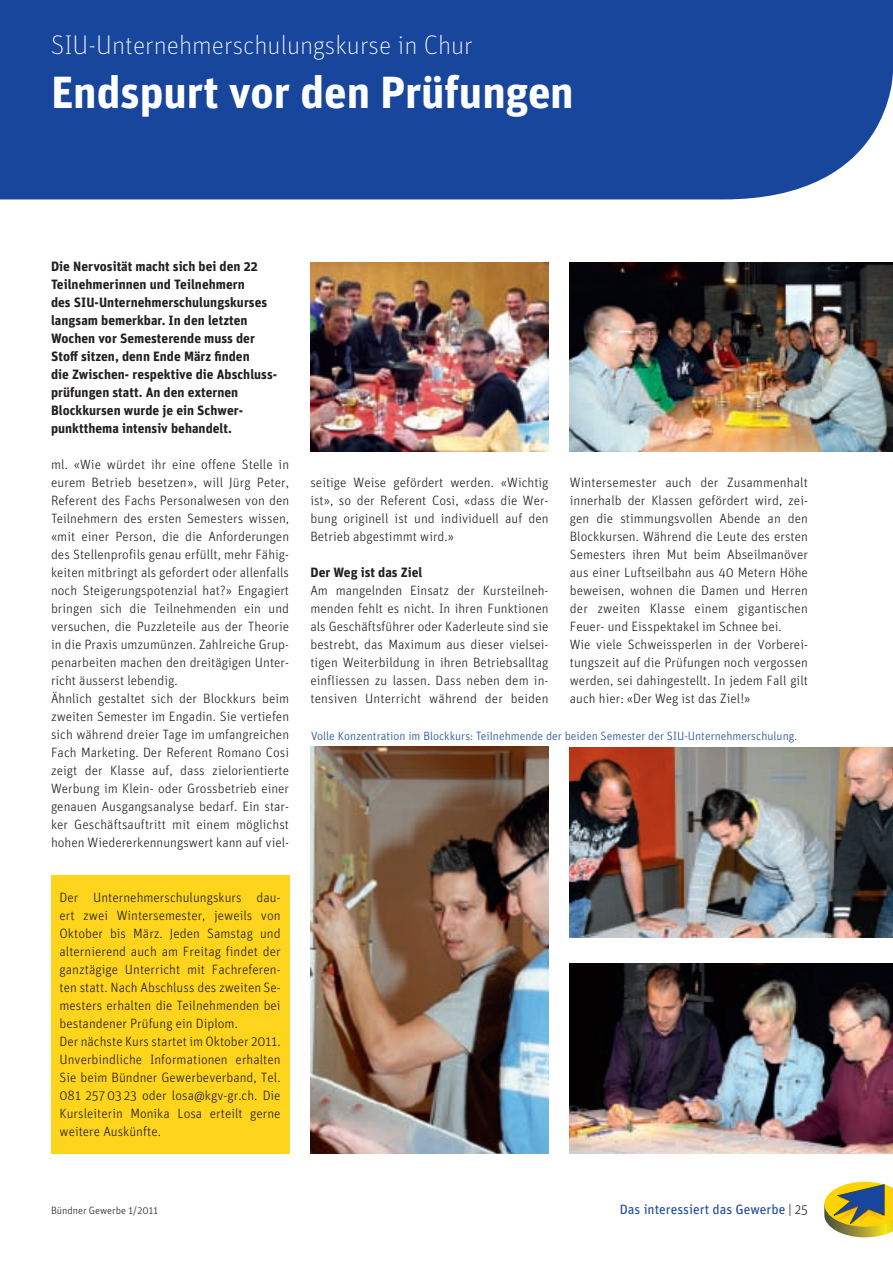
<style>
.page{position:relative;width:893px;height:1263px;background:#fff}
.page>*{position:absolute;margin:0;border:0;box-sizing:border-box;transform-origin:0 0}
.t1{font:45px "Unit SO Pri Bold";color:#fff}
.t2{font:27px "Unit SO Pri Thin";color:#fff}
.t3{font:13.5px/18px "Unit SO Pri Light";color:#231f20}
.t4{font:13.5px/18px "Unit SO Pri Bold";color:#231f20}
.t5{font:13.5px "Unit SO Pri";color:#18469d}
.t6{font:12px "Unit SO Pri Light";color:#18469d}
.t7{font:10.5px "Unit SO Pri Light";color:#231f20}
.s1{font-family:"Unit SO Pri Bold"}
.s2{font-family:"Unit SO Pri Light";color:#231f20}
</style>
<div class="page">
<svg style="left:824px;top:1182px;width:69px;height:55px;background:#b0a650"></svg>
<div style="left:0;top:0;width:893px;height:199px;background:#18469d"></div>
<img style="left:570px;top:964px;width:323px;height:189px">
<img style="left:570px;top:747px;width:323px;height:190px">
<img style="left:310px;top:262px;width:239px;height:189px">
<img style="left:570px;top:262px;width:323px;height:189px">
<img style="left:310px;top:747px;width:239px;height:406px">
<div style="left:51px;top:874px;width:238px;height:279px;background:#fed41d"></div>
<p class="t2" style="left:51px;top:30px;width:423px">SIU-Unternehmerschulungskurse in Chur</p>
<p class="t1" style="left:51px;top:65px;width:524px">Endspurt vor den Prüfungen</p>
<p class="t4" style="left:51px;top:257px;width:228px">Die Nervosität macht sich bei den 22<br>Teilnehmerinnen und Teilnehmern<br>des SIU-Unternehmerschulungskurses langsam bemerkbar. In den letzten Wochen vor Semesterende muss der Stoff sitzen, denn Ende März finden<br>die Zwischen- respektive die Abschluss&shy;prüfungen statt. An den externen Blockkursen wurde je ein Schwer&shy;punktthema intensiv behandelt.</p>
<p class="t3" style="left:51px;top:456px;width:240px">ml. «Wie würdet ihr eine offene Stelle in eurem Betrieb besetzen», will Jürg Peter, Referent des Fachs Personalwesen von den Teilnehmern des ersten Semesters wissen, «mit einer Person, die die Anforderungen des Stellenprofils genau erfüllt, mehr Fähig&shy;keiten mitbringt als gefordert oder allenfalls noch Steigerungspotenzial hat?» Engagiert bringen sich die Teilnehmenden ein und versuchen, die Puzzleteile aus der Theorie in die Praxis umzumünzen. Zahlreiche Grup&shy;penarbeiten machen den dreitägigen Unter&shy;richt äusserst lebendig.<br>Ähnlich gestaltet sich der Blockkurs beim zweiten Semester im Engadin. Sie vertiefen sich während dreier Tage im umfangreichen Fach Marketing. Der Referent Romano Cosi zeigt der Klasse auf, dass zielorientierte Werbung im Klein- oder Grossbetrieb einer genauen Ausgangsanalyse bedarf. Ein star&shy;ker Geschäftsauftritt mit einem möglichst hohen Wiedererkennungswert kann auf viel-</p>
<p class="t3" style="left:60px;top:888px;width:223px">Der Unternehmerschulungskurs dau&shy;ert zwei Wintersemester, jeweils von Oktober bis März. Jeden Samstag und alternierend auch am Freitag findet der ganztägige Unterricht mit Fachreferen&shy;ten statt. Nach Abschluss des zweiten Se&shy;mesters erhalten die Teilnehmenden bei bestandener Prüfung ein Diplom.<br>Der nächste Kurs startet im Oktober 2011.<br>Unverbindliche Informationen erhalten Sie beim Bündner Gewerbeverband, Tel.<br>081 25703 23 oder losa@kgv-gr.ch. Die Kursleiterin Monika Losa erteilt gerne weitere Auskünfte.</p>
<p class="t3" style="left:310px;top:473px;width:240px;text-align:justify">seitige Weise gefördert werden. «Wichtig ist», so der Referent Cosi, «dass die Wer&shy;bung originell ist und individuell auf den Betrieb abgestimmt wird.»</p>
<p class="t3" style="left:310px;top:563px;width:240px"><span class="s1">Der Weg ist das Ziel<br></span>Am mangelnden Einsatz der Kursteilneh&shy;menden fehlt es nicht. In ihren Funktionen als Geschäftsführer oder Kaderleute sind sie bestrebt, das Maximum aus dieser vielsei&shy;tigen Weiterbildung in ihren Betriebsalltag einfliessen zu lassen. Dass neben dem in&shy;tensiven Unterricht während der beiden</p>
<p class="t3" style="left:570px;top:473px;width:240px">Wintersemester auch der Zusammenhalt innerhalb der Klassen gefördert wird, zei&shy;gen die stimmungsvollen Abende an den Blockkursen. Während die Leute des ersten Semesters ihren Mut beim Abseilmanöver aus einer Luftseilbahn aus 40 Metern Höhe beweisen, wohnen die Damen und Herren der zweiten Klasse einem gigantischen Feuer- und Eisspektakel im Schnee bei.<br>Wie viele Schweissperlen in der Vorberei&shy;tungszeit auf die Prüfungen noch vergossen werden, sei dahingestellt. In jedem Fall gilt auch hier: «Der Weg ist das Ziel!»</p>
<p class="t6" style="left:311px;top:728px;width:488px">Volle Konzentration im Blockkurs: Teilnehmende der beiden Semester der SIU-Unternehmerschulung.</p>
<p class="t7" style="left:51px;top:1204px;width:109px">Bündner Gewerbe 1/2011</p>
<p class="t5" style="left:620px;top:1201px;width:190px">Das interessiert das Gewerbe <span class="s2">| 25</span></p>
</div>
